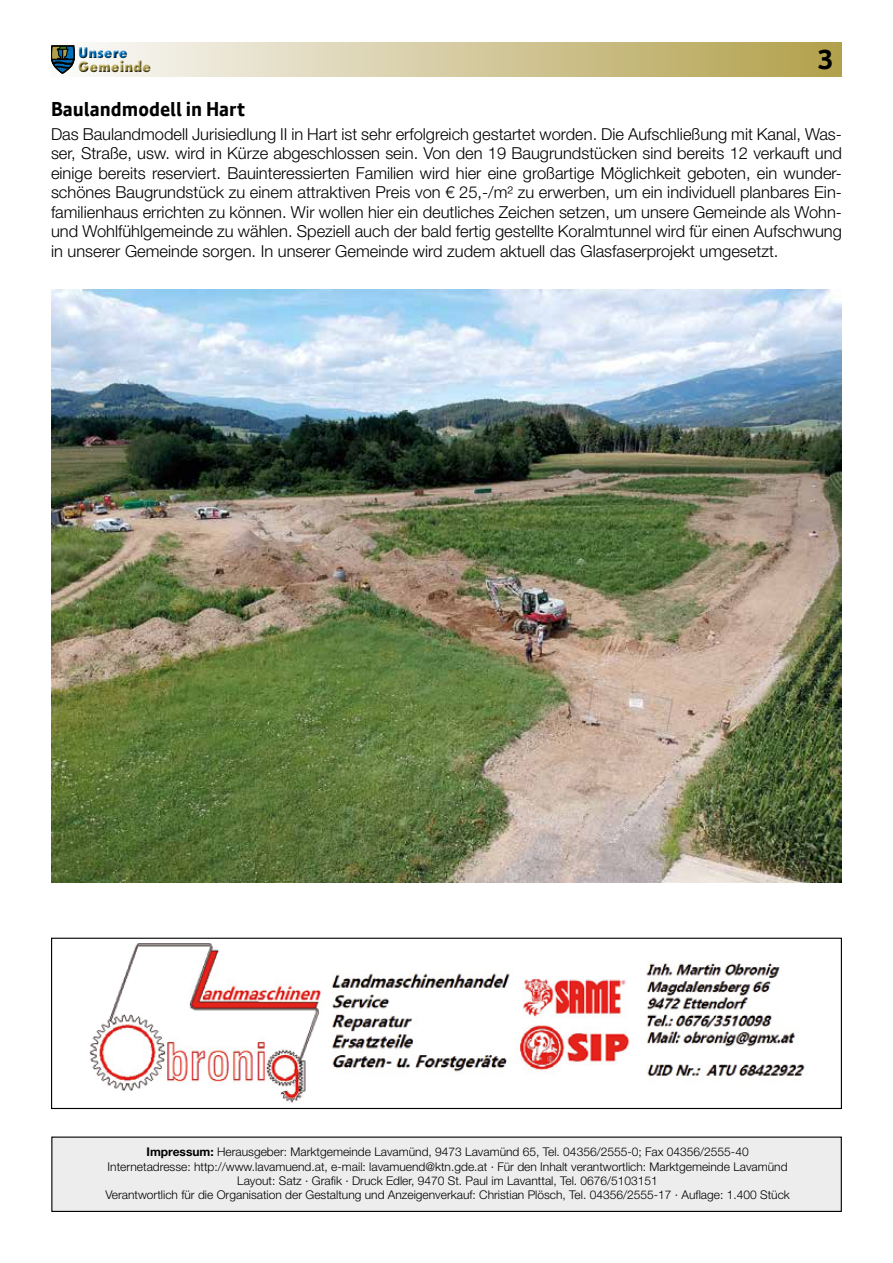
<style>
.page{position:relative;width:893px;height:1263px;background:#fff}
.page>*{position:absolute;margin:0;border:0;box-sizing:border-box;transform-origin:0 0}
.t1{font:700 27px "Calmetta";color:#000}
.t2{font:700 19.5px "Calmetta";color:#000}
.t3{font:300 16.5px/19.5px "Helvetica Neue LT Std";color:#000;text-align:justify}
.t4{font:800 14.4px "Futura Std";color:#b1a04a;scale:.87 1}
.t5{font:800 14.4px "Futura Std";color:#006fb9;scale:.87 1}
.t6{font:300 12px/14.2px "Helvetica Neue LT Std";color:#000;text-align:center}
.s1{font-weight:700}
</style>
<div class="page">
<div style="left:51px;top:43px;width:791px;height:34px;background:linear-gradient(to right,#f2f1f4,#b6a450)"></div>
<svg style="left:51px;top:46px;width:24px;height:27px"></svg>
<div style="left:77px;top:45px;width:52px;height:12px;background:#f7f6f1"></div>
<div style="left:77px;top:47px;width:52px;height:14px;background:#000;opacity:.75"></div>
<div style="left:76px;top:58px;width:76px;height:13px;background:#fff;opacity:.75"></div>
<div style="left:77px;top:59px;width:76px;height:15px;background:#000;opacity:.75"></div>
<img style="left:51px;top:289px;width:791px;height:593px">
<div style="left:51px;top:1136px;width:791px;height:76px;background:#ededed;border:1px solid #000"></div>
<img style="left:89px;top:943px;width:716px;height:160px">
<div style="left:51px;top:938px;width:791px;height:171px;border:1px solid #000"></div>
<p class="t5" style="left:78px;top:44px;width:58px">Unsere</p>
<p class="t4" style="left:78px;top:57px;width:85px">Gemeinde</p>
<p class="t2" style="left:51px;top:97px;width:195px">Baulandmodell in Hart</p>
<p class="t3" style="left:51px;top:124px;width:792px">Das Baulandmodell Jurisiedlung II in Hart ist sehr erfolgreich gestartet worden. Die Aufschließung mit Kanal, Was&shy;ser, Straße, usw. wird in Kürze abgeschlossen sein. Von den 19 Baugrundstücken sind bereits 12 verkauft und einige bereits reserviert. Bauinteressierten Familien wird hier eine großartige Möglichkeit geboten, ein wunder&shy;schönes Baugrundstück zu einem attraktiven Preis von € 25,-/m² zu erwerben, um ein individuell planbares Ein&shy;familienhaus errichten zu können. Wir wollen hier ein deutliches Zeichen setzen, um unsere Gemeinde als Wohn&shy;und Wohlfühlgemeinde zu wählen. Speziell auch der bald fertig gestellte Koralmtunnel wird für einen Aufschwung in unserer Gemeinde sorgen. In unserer Gemeinde wird zudem aktuell das Glasfaserprojekt umgesetzt.</p>
<h1 class="t1" style="left:817px;top:43px;width:18px">3</h1>
<p class="t6" style="left:105px;top:1145px;width:686px"><span class="s1">Impressum:</span> Herausgeber: Marktgemeinde Lavamünd, 9473 Lavamünd 65, Tel. 04356/2555-0; Fax 04356/2555-40<br>Internetadresse: http://www.lavamuend.at, e-mail: lavamuend@ktn.gde.at · Für den Inhalt verantwortlich: Marktgemeinde Lavamünd Layout: Satz · Grafik · Druck Edler, 9470 St. Paul im Lavanttal, Tel. 0676/5103151<br>Verantwortlich für die Organisation der Gestaltung und Anzeigenverkauf: Christian Plösch, Tel. 04356/2555-17 · Auflage: 1.400 Stück</p>
</div>
